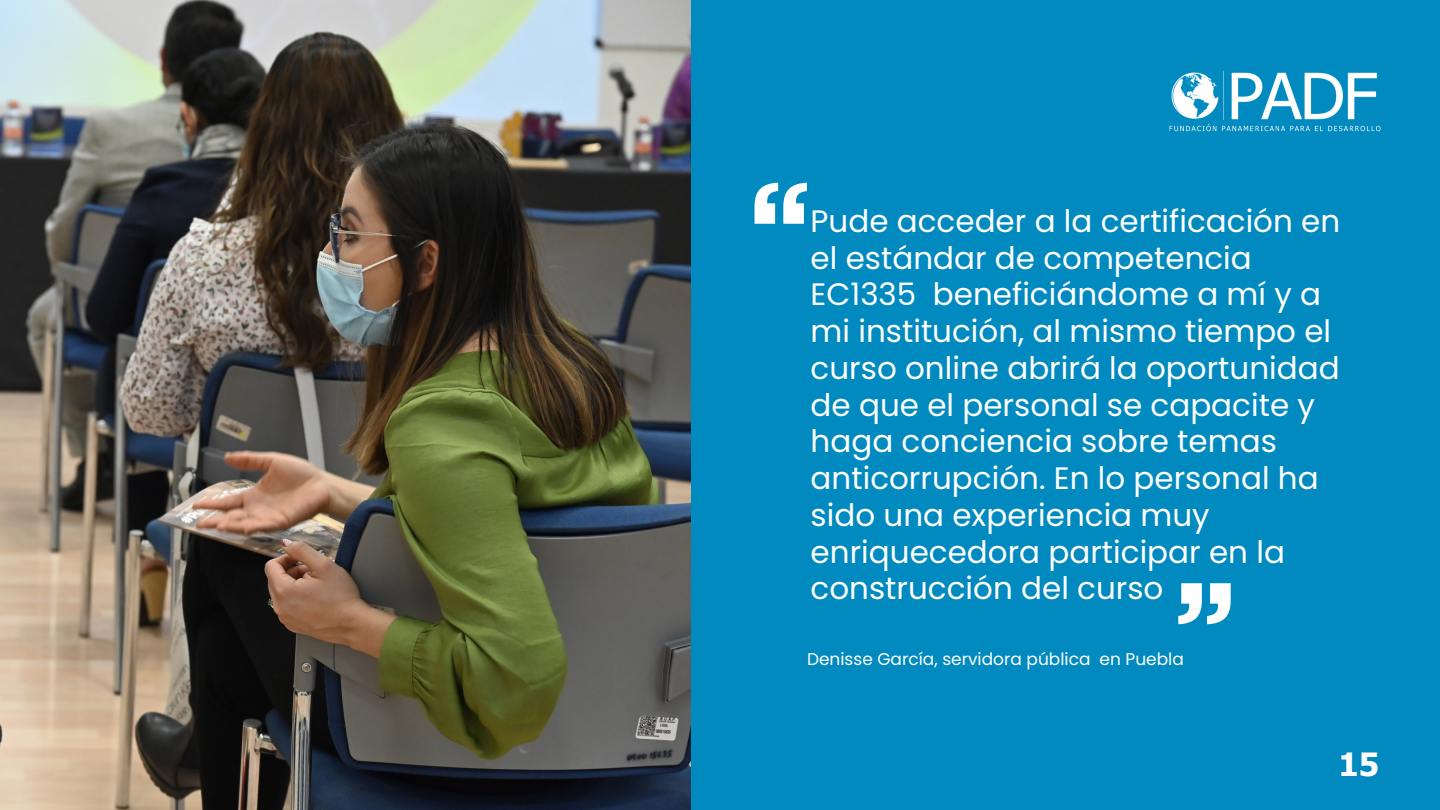
<style>
.page{position:relative;width:1440px;height:810px;background:#008abf}
.page>*{position:absolute;margin:0;border:0;box-sizing:border-box;transform-origin:0 0}
.t1{font:700 32px "Tahoma";color:#fff}
.t2{font:31px/36.8px "Poppins";color:#fff}
.t3{font:17px "Poppins";color:#fff}
</style>
<div class="page">
<svg style="left:755px;top:183px;width:52px;height:41px"></svg>
<svg style="left:1178px;top:583px;width:53px;height:41px"></svg>
<img style="left:0;top:0;width:691px;height:810px">
<img style="left:1169px;top:70px;width:212px;height:62px">
<p class="t2" style="left:811px;top:203px;width:531px">Pude acceder a la certificación en el estándar de competencia<br>EC1335 beneficiándome a mí y a mi institución, al mismo tiempo el curso online abrirá la oportunidad de que el personal se capacite y haga conciencia sobre temas anticorrupción. En lo personal ha sido una experiencia muy enriquecedora participar en la construcción del curso</p>
<p class="t3" style="left:807px;top:648px;width:378px">Denisse García, servidora pública en Puebla</p>
<p class="t1" style="left:1339px;top:744px;width:42px">15</p>
</div>
